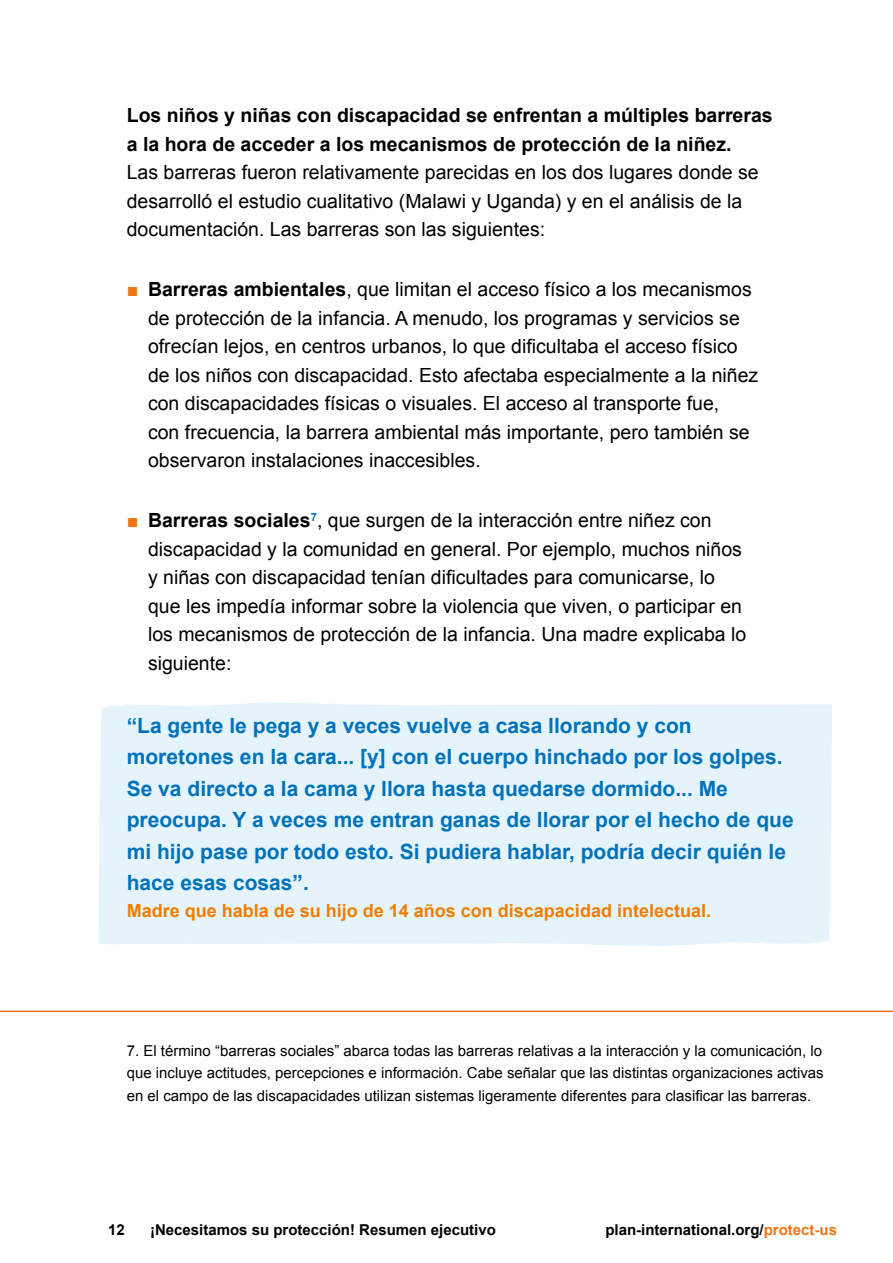
<style>
.page{position:relative;width:893px;height:1263px;background:#fff}
.page>*{position:absolute;margin:0;border:0;box-sizing:border-box;transform-origin:0 0}
.quote{font:700 21px/31.5px "Arial";color:#0072bb}
.t1{font:19.5px/28.5px "Arial";color:#000}
.quote-who{font:700 18px "Arial";color:#ef7d00}
.endnotes{font:15px/22.5px "Arial";color:#000;text-align:justify}
.t2{font:700 15px "Arial";color:#000}
.s1{font-weight:700}
.s2{color:#ee7518}
</style>
<div class="page">
<div style="left:99px;top:702px;width:733px;height:244px;background:#e5f4fa"></div>
<hr style="left:0;top:1010px;width:893px;height:2px;background:#ee7518">
<p class="t1" style="left:127px;top:101px;width:647px"><span class="s1">Los niños y niñas con discapacidad se enfrentan a múltiples barreras a la hora de acceder a los mecanismos de protección de la niñez.<br></span>Las barreras fueron relativamente parecidas en los dos lugares donde se desarrolló el estudio cualitativo (Malawi y Uganda) y en el análisis de la documentación. Las barreras son las siguientes:</p>
<p class="t1" style="left:148px;top:275px;width:612px;text-indent:-21px"><span class="s2">■</span> <span class="s1">Barreras ambientales</span>, que limitan el acceso físico a los mecanismos de protección de la infancia. A menudo, los programas y servicios se ofrecían lejos, en centros urbanos, lo que dificultaba el acceso físico de los niños con discapacidad. Esto afectaba especialmente a la niñez con discapacidades físicas o visuales. El acceso al transporte fue,<br>con frecuencia, la barrera ambiental más importante, pero también se observaron instalaciones inaccesibles.</p>
<p class="t1" style="left:148px;top:506px;width:600px;text-indent:-21px"><span class="s2">■</span> <span class="s1">Barreras sociales</span><sup>7</sup>, que surgen de la interacción entre niñez con discapacidad y la comunidad en general. Por ejemplo, muchos niños y niñas con discapacidad tenían dificultades para comunicarse, lo que les impedía informar sobre la violencia que viven, o participar en los mecanismos de protección de la infancia. Una madre explicaba lo siguiente:</p>
<p class="quote" style="left:127px;top:710px;width:668px">“La gente le pega y a veces vuelve a casa llorando y con moretones en la cara... [y] con el cuerpo hinchado por los golpes.<br>Se va directo a la cama y llora hasta quedarse dormido... Me preocupa. Y a veces me entran ganas de llorar por el hecho de que mi hijo pase por todo esto. Si pudiera hablar, podría decir quién le hace esas cosas”.</p>
<p class="quote-who" style="left:127px;top:899px;width:586px">Madre que habla de su hijo de 14 años con discapacidad intelectual.</p>
<p class="endnotes" style="left:127px;top:1039px;width:698px">7. El término “barreras sociales” abarca todas las barreras relativas a la interacción y la comunicación, lo que incluye actitudes, percepciones e información. Cabe señalar que las distintas organizaciones activas en el campo de las discapacidades utilizan sistemas ligeramente diferentes para clasificar las barreras.</p>
<p class="t2" style="left:108px;top:1219px;width:18px">12</p>
<p class="t2" style="left:150px;top:1219px;width:347px">¡Necesitamos su protección! Resumen ejecutivo</p>
<p class="t2" style="left:605px;top:1219px;width:233px">plan-international.org/<span class="s2">protect-us</span></p>
</div>
